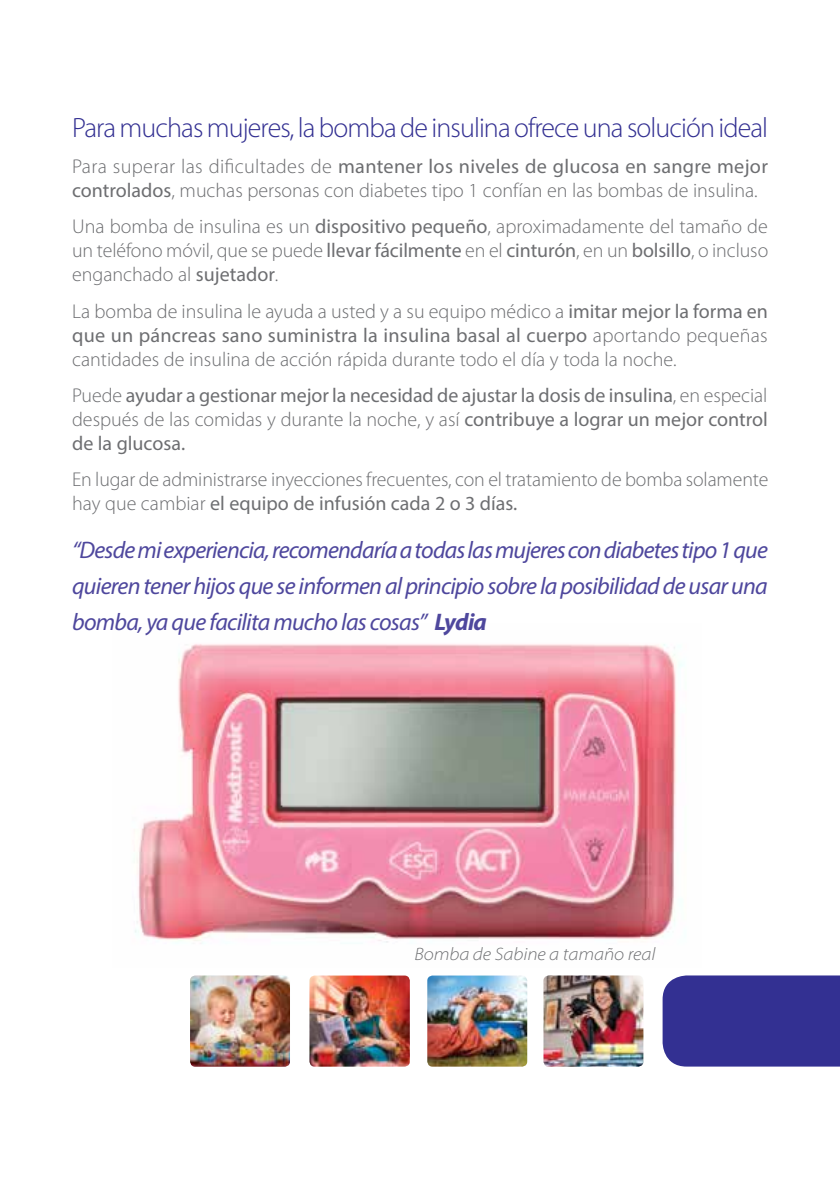
<style>
.page{position:relative;width:840px;height:1191px;background:#fff}
.page>*{position:absolute;margin:0;border:0;box-sizing:border-box;transform-origin:0 0}
.t1{font:300 28px "Myriad Pro";letter-spacing:-.03em;color:#333092}
.t2{font:italic 24px/36px "Myriad Pro";letter-spacing:-.03em;color:#4e479d;text-align:justify}
.t3{font:300 20px/24px "Myriad Pro";letter-spacing:-.005em;color:#6d6e71}
.t4{font:20px/24px "Myriad Pro";letter-spacing:-.005em;color:#6d6e71;text-align:justify}
.t5{font:italic 300 semi-expanded 18px "Myriad Pro";color:#6d6e71}
.s1{font-weight:400}
.s2{font-weight:300}
.s3{font-weight:700}
</style>
<div class="page">
<img style="left:135px;top:644px;width:549px;height:300px">
<div style="left:662px;top:975px;width:177px;height:91px;background:#333092"></div>
<img style="left:427px;top:975px;width:100px;height:91px">
<img style="left:309px;top:975px;width:100px;height:91px">
<img style="left:190px;top:975px;width:100px;height:91px">
<img style="left:543px;top:975px;width:100px;height:91px">
<h1 class="t1" style="left:72px;top:113px;width:697px">Para muchas mujeres, la bomba de insulina ofrece una solución ideal</h1>
<p class="t3" style="left:72px;top:155px;width:697px">Para superar las dificultades de <span class="s1">mantener los niveles de glucosa en sangre mejor controlados</span>, muchas personas con diabetes tipo 1 confían en las bombas de insulina.</p>
<p class="t3" style="left:72px;top:215px;width:697px;text-align:justify">Una bomba de insulina es un <span class="s1">dispositivo pequeño</span>, aproximadamente del tamaño de un teléfono móvil, que se puede <span class="s1">llevar fácilmente</span> en el <span class="s1">cinturón</span>, en un <span class="s1">bolsillo</span>, o incluso enganchado al <span class="s1">sujetador</span>.</p>
<p class="t3" style="left:72px;top:299px;width:697px;text-align:justify">La bomba de insulina le ayuda a usted y a su equipo médico a <span class="s1">imitar mejor la forma en que un páncreas sano suministra la insulina basal al cuerpo</span> aportando pequeñas cantidades de insulina de acción rápida durante todo el día y toda la noche.</p>
<p class="t4" style="left:72px;top:382px;width:697px"><span class="s2">Puede</span> ayudar a gestionar mejor la necesidad de ajustar la dosis de insulina<span class="s2">, en especial después de las comidas y durante la noche, y así</span> contribuye a lograr un mejor control de la glucosa.</p>
<p class="t3" style="left:72px;top:467px;width:697px">En lugar de administrarse inyecciones frecuentes, con el tratamiento de bomba solamente hay que cambiar <span class="s1">el equipo de infusión cada 2 o 3 días.</span></p>
<p class="t2" style="left:72px;top:531px;width:697px">“Desde mi experiencia, recomendaría a todas las mujeres con diabetes tipo 1 que quieren tener hijos que se informen al principio sobre la posibilidad de usar una bomba, ya que facilita mucho las cosas” <span class="s3">Lydia</span></p>
<p class="t5" style="left:414px;top:943px;width:242px">Bomba de Sabine a tamaño real</p>
</div>
